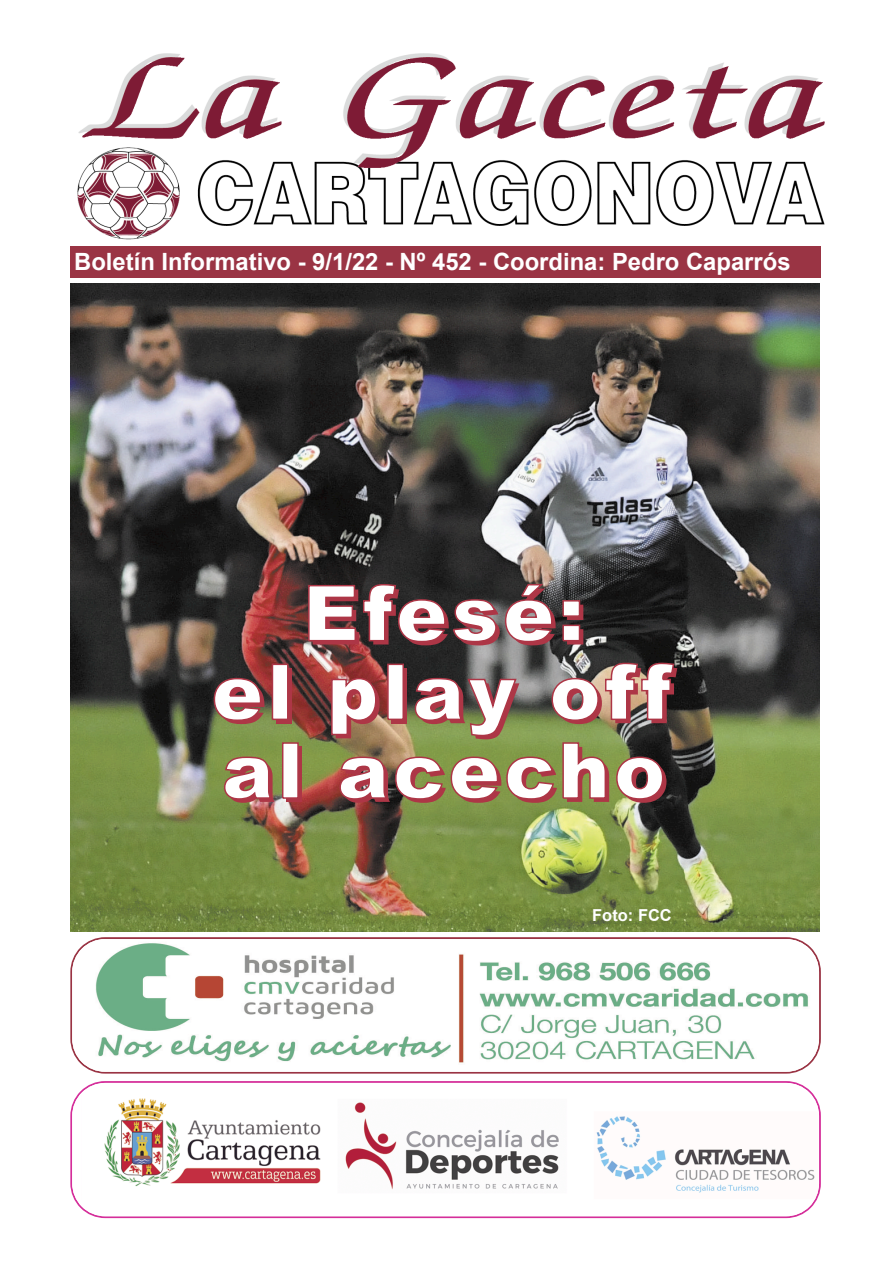
<style>
.page{position:relative;width:893px;height:1263px;background:#fff}
.page>*{position:absolute;margin:0;border:0;box-sizing:border-box;transform-origin:0 0}
.t1{font:900 76.8px/78.8px "Arial";letter-spacing:.055em;color:#ad3646;text-align:center}
.t2{font:700 23.85px "Arial";color:#fff}
.t3{font:700 16.5px "Arial";color:#fff}
</style>
<div class="page">
<img style="left:71px;top:284px;width:748px;height:647px">
<div style="left:71px;top:247px;width:750px;height:31px;background:#9a3444"></div>
<svg style="left:307px;top:583px;width:274px;height:60px"></svg>
<img style="left:213px;top:662px;width:462px;height:138px">
<svg style="left:70px;top:937px;width:750px;height:137px;background:#b1636f"></svg>
<img style="left:72px;top:939px;width:747px;height:133px">
<svg style="left:70px;top:1081px;width:750px;height:137px;background:#df64b3"></svg>
<img style="left:72px;top:1083px;width:747px;height:133px">
<img style="left:77px;top:53px;width:748px;height:187px">
<p class="t2" style="left:74px;top:248px;width:717px">Boletín Informativo - 9/1/22 - Nº 452 - Coordina: Pedro Caparrós</p>
<h1 class="t1" style="left:215px;top:575px;width:461px">Efesé:<br>el play off al acecho</h1>
<p class="t3" style="left:592px;top:906px;width:81px">Foto: FCC</p>
</div>
